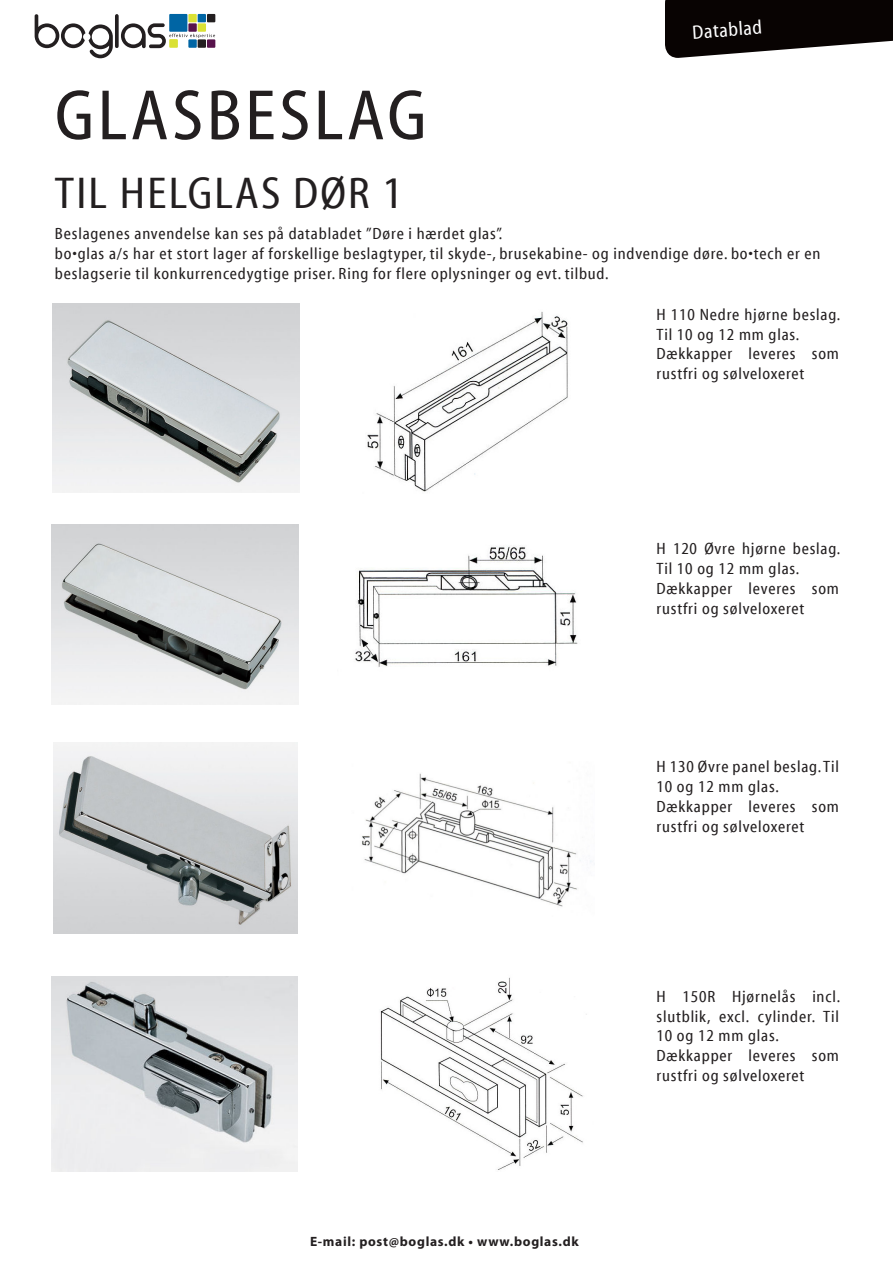
<style>
.page{position:relative;width:893px;height:1263px;background:#fff}
.page>*{position:absolute;margin:0;border:0;box-sizing:border-box;transform-origin:0 0}
.Overskrift{font:72px "Myriad Cn Web";letter-spacing:.05em;color:#231f20}
.Overskrift-2{font:45px "Myriad Cn Web";letter-spacing:.05em;color:#231f20}
.t1{font:19.8px "Myriad Cn Web";color:#fff}
.t2{font:16.5px/19.8px "Myriad Cn Web";letter-spacing:.05em;color:#231f20}
.t3{font:700 13.5px "Myriad Pro";letter-spacing:.05em;color:#231f20}
</style>
<div class="page">
<div style="left:188px;top:14px;width:9px;height:8px;background:#dae134"></div>
<div style="left:198px;top:14px;width:8px;height:8px;background:#0065a4"></div>
<div style="left:207px;top:14px;width:8px;height:8px;background:#231f20"></div>
<svg style="left:35px;top:14px;width:78px;height:44px"></svg>
<svg style="left:115px;top:14px;width:4px;height:34px"></svg>
<svg style="left:121px;top:23px;width:94px;height:25px"></svg>
<div style="left:207px;top:39px;width:8px;height:9px;background:#57134b"></div>
<div style="left:169px;top:14px;width:18px;height:18px;background:#0065a4"></div>
<div style="left:83px;top:33px;width:7px;height:8px;background:#fff;border-radius:50%"></div>
<svg style="left:665px;top:0;width:228px;height:58px;background:#2b2726"></svg>
<img style="left:52px;top:303px;width:248px;height:189px">
<img style="left:52px;top:524px;width:246px;height:181px">
<img style="left:53px;top:743px;width:245px;height:190px">
<img style="left:52px;top:976px;width:245px;height:196px">
<img style="left:367px;top:312px;width:201px;height:180px">
<img style="left:355px;top:546px;width:223px;height:121px">
<img style="left:362px;top:773px;width:230px;height:134px">
<img style="left:380px;top:977px;width:207px;height:193px">
<p class="Overskrift" style="left:55px;top:77px;width:373px">GLASBESLAG</p>
<p class="Overskrift-2" style="left:55px;top:169px;width:349px">TIL HELGLAS DØR 1</p>
<p class="t1" style="left:692px;top:21px;width:71px;rotate:-4deg">Datablad</p>
<p class="t2" style="left:55px;top:224px;width:767px">Beslagenes anvendelse kan ses på databladet ”Døre i hærdet glas”.<br>bo•glas a/s har et stort lager af forskellige beslagtyper, til skyde-, brusekabine- og indvendige døre. bo•tech er en beslagserie til konkurrencedygtige priser. Ring for flere oplysninger og evt. tilbud.</p>
<p class="t2" style="left:657px;top:305px;width:185px">H 110 Nedre hjørne beslag.<br>Til 10 og 12 mm glas.</p>
<p class="t2" style="left:657px;top:344px;width:184px">Dækkapper leveres som rustfri og sølveloxeret</p>
<p class="t2" style="left:657px;top:539px;width:185px">H 120 Øvre hjørne beslag.<br>Til 10 og 12 mm glas.</p>
<p class="t2" style="left:657px;top:579px;width:184px">Dækkapper leveres som rustfri og sølveloxeret</p>
<p class="t2" style="left:657px;top:757px;width:184px">H 130 Øvre panel beslag. Til<br>10 og 12 mm glas.</p>
<p class="t2" style="left:657px;top:797px;width:184px">Dækkapper leveres som rustfri og sølveloxeret</p>
<p class="t3" style="left:310px;top:1233px;width:270px">E-mail: post@boglas.dk • www.boglas.dk</p>
<p class="t2" style="left:657px;top:987px;width:185px;text-align:justify">H 150R Hjørnelås incl. slutblik, excl. cylinder. Til 10 og 12 mm glas.</p>
<p class="t2" style="left:657px;top:1046px;width:184px">Dækkapper leveres som rustfri og sølveloxeret</p>
</div>
